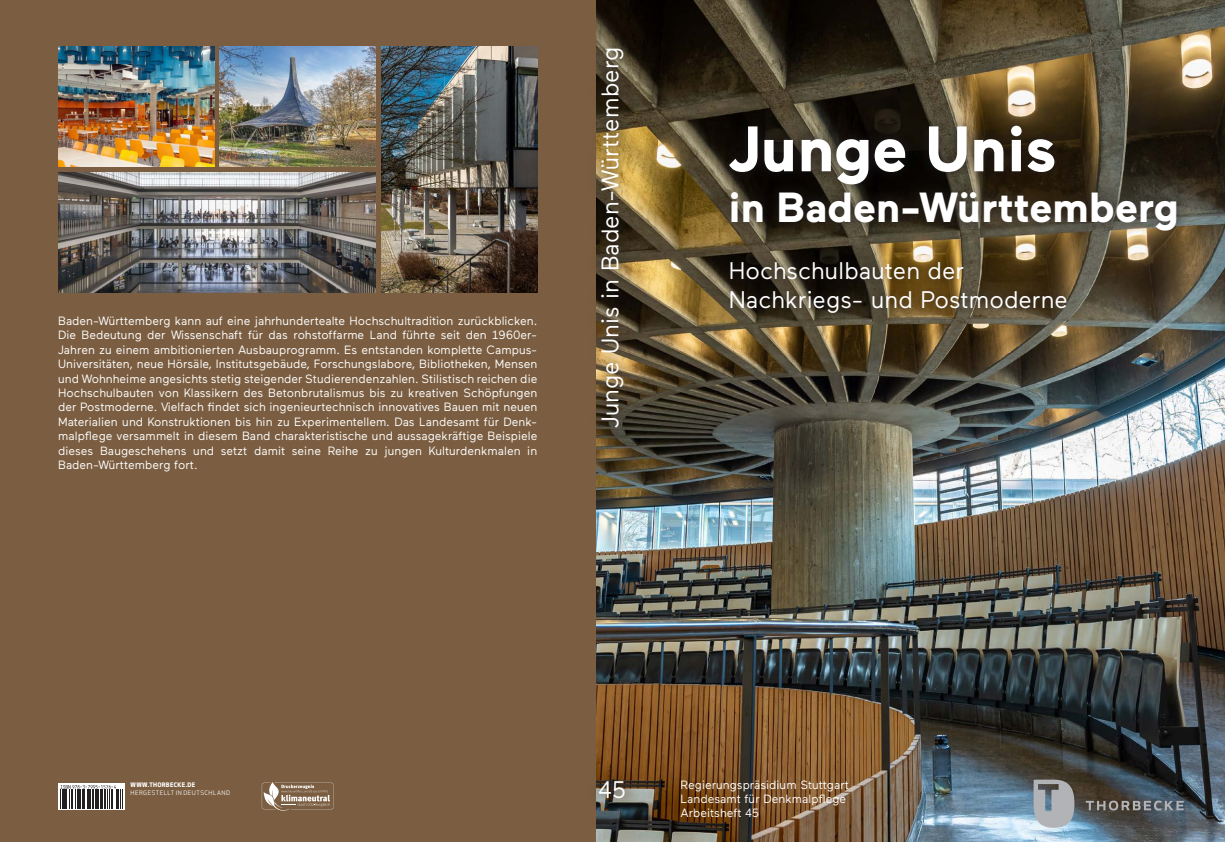
<style>
.page{position:relative;width:1225px;height:842px;background:#fff}
.page>*{position:absolute;margin:0;border:0;box-sizing:border-box;transform-origin:0 0}
.t1{font:700 64px "Maax";color:#fff}
.t2{font:700 42px "Maax";color:#fff}
.t3{font:24px "Maax";color:#fff}
.t4{font:12px/14.4px "Maax";color:#fff;text-align:justify}
.t5{font:6.1px "Apex New";letter-spacing:.075em;color:#fff}
.t6{font:700 6.1px "Apex New";letter-spacing:.06em;color:#fff}
</style>
<div class="page">
<img style="left:595px;top:0;width:630px;height:842px">
<div style="left:0;top:0;width:595px;height:842px;background:#7b5e41"></div>
<div style="left:58px;top:783px;width:67px;height:26px;background:#fff"></div>
<svg style="left:60px;top:785px;width:63px;height:24px"></svg>
<svg style="left:1033px;top:780px;width:41px;height:48px;background:#a1a6ac"></svg>
<svg style="left:1085px;top:801px;width:98px;height:9px"></svg>
<img style="left:58px;top:172px;width:318px;height:120px">
<img style="left:220px;top:47px;width:156px;height:120px">
<img style="left:58px;top:47px;width:156px;height:120px">
<img style="left:381px;top:47px;width:156px;height:245px">
<svg style="left:262px;top:782px;width:72px;height:29px"></svg>
<div style="left:587px;top:35px;width:49px;height:405px;background:#231f20;opacity:.85"></div>
<div style="left:716px;top:112px;width:474px;height:214px;background:#231f20;opacity:.85"></div>
<div style="left:586px;top:767px;width:52px;height:44px;background:#231f20;opacity:.85"></div>
<p class="t4" style="left:58px;top:314px;width:481px">Baden-Württemberg kann auf eine jahrhundertealte Hochschultradition zurückblicken.<br>Die Bedeutung der Wissenschaft für das rohstoffarme Land führte seit den 1960er-Jahren zu einem ambitionierten Ausbauprogramm. Es entstanden komplette Campus-Universitäten, neue Hörsäle, Institutsgebäude, Forschungslabore, Bibliotheken, Mensen und Wohnheime angesichts stetig steigender Studierendenzahlen. Stilistisch reichen die Hochschulbauten von Klassikern des Betonbrutalismus bis zu kreativen Schöpfungen der Postmoderne. Vielfach findet sich ingenieurtechnisch innovatives Bauen mit neuen Materialien und Konstruktionen bis hin zu Experimentellem. Das Landesamt für Denk&shy;malpflege versammelt in diesem Band charakteristische und aussagekräftige Beispiele dieses Baugeschehens und setzt damit seine Reihe zu jungen Kulturdenkmalen in Baden-Württemberg fort.</p>
<p class="t3" style="left:597px;top:428px;width:383px;rotate:-90deg">Junge Unis in Baden-Württemberg</p>
<p class="t1" style="left:729px;top:114px;width:329px">Junge Unis</p>
<p class="t2" style="left:729px;top:184px;width:452px">in Baden-Württemberg</p>
<p class="t3" style="left:729px;top:258px;width:237px">Hochschulbauten der</p>
<p class="t3" style="left:729px;top:287px;width:340px">Nachkriegs- und Postmoderne</p>
<p class="t6" style="left:131px;top:781px;width:66px">WWW.THORBECKE.DE</p>
<p class="t5" style="left:131px;top:789px;width:101px">HERGESTELLT IN DEUTSCHLAND</p>
<p class="t3" style="left:598px;top:776px;width:29px">45</p>
<p class="t4" style="left:680px;top:777px;width:170px">Regierungspräsidium Stuttgart</p>
<p class="t4" style="left:680px;top:792px;width:167px">Landesamt für Denkmalpflege</p>
<p class="t4" style="left:680px;top:806px;width:80px">Arbeitsheft 45</p>
</div>
